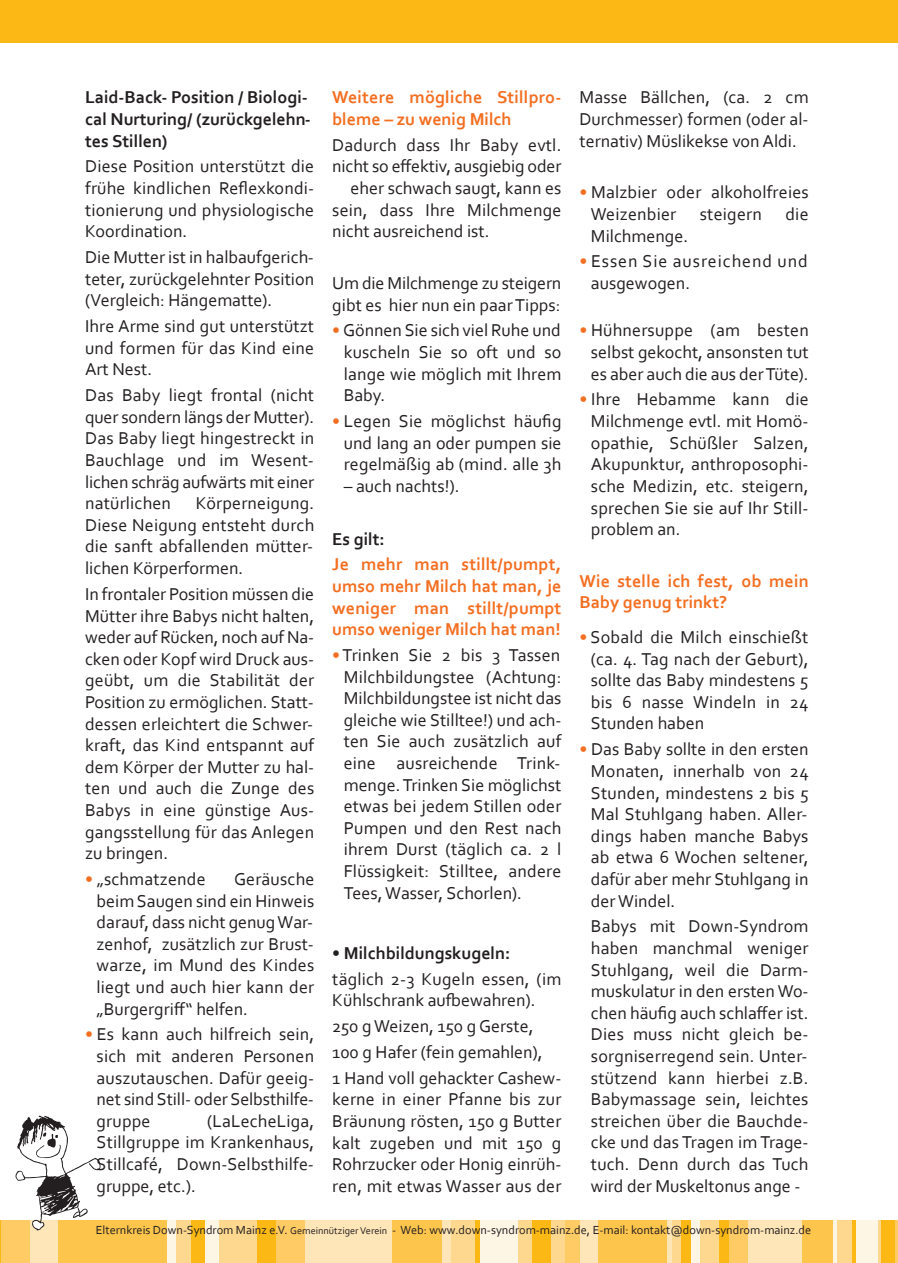
<style>
.page{position:relative;width:898px;height:1263px;background:#fff}
.page>*{position:absolute;margin:0;border:0;box-sizing:border-box;transform-origin:0 0}
.t1{font:18px/21.6px "Corbel";color:#231f20;text-align:justify}
.t2{font:700 18px/21.6px "Corbel";letter-spacing:.01em;color:#f36e21}
.t3{font:700 18px/21.6px "Corbel";color:#231f20}
.t4{font:18px/21.6px "Corbel";letter-spacing:.05em;color:#231f20}
.t5{font:12.3px "Corbel";color:#231f20}
.s1{color:#f36e21}
.s2{font-weight:700}
.s3{font-size:10.2px}
</style>
<div class="page">
<div style="left:0;top:0;width:897px;height:43px;background:#fcb814"></div>
<hr style="left:0;top:1220px;width:1px;height:43px;background:#fcb814">
<div style="left:1px;top:1220px;width:29px;height:43px;background:#fecb64"></div>
<div style="left:30px;top:1220px;width:28px;height:43px;background:#fee6b9"></div>
<div style="left:58px;top:1220px;width:109px;height:43px;background:#fec54d"></div>
<div style="left:167px;top:1220px;width:10px;height:43px;background:#fef6e5"></div>
<div style="left:177px;top:1220px;width:14px;height:43px;background:#fed88f"></div>
<div style="left:191px;top:1220px;width:14px;height:43px;background:#fcb814"></div>
<div style="left:205px;top:1220px;width:14px;height:43px;background:#fef6e5"></div>
<div style="left:219px;top:1220px;width:38px;height:43px;background:#fed88f"></div>
<div style="left:257px;top:1220px;width:19px;height:43px;background:#fcb814"></div>
<div style="left:276px;top:1220px;width:28px;height:43px;background:#fecb64"></div>
<div style="left:304px;top:1220px;width:88px;height:43px;background:#fee6b9"></div>
<div style="left:392px;top:1220px;width:50px;height:43px;background:#fec54d"></div>
<div style="left:442px;top:1220px;width:9px;height:43px;background:#fee6b9"></div>
<div style="left:451px;top:1220px;width:24px;height:43px;background:#fed88f"></div>
<div style="left:475px;top:1220px;width:5px;height:43px;background:#fcb814"></div>
<div style="left:480px;top:1220px;width:37px;height:43px;background:#fef6e5"></div>
<div style="left:517px;top:1220px;width:15px;height:43px;background:#fed88f"></div>
<div style="left:532px;top:1220px;width:19px;height:43px;background:#fcb814"></div>
<div style="left:551px;top:1220px;width:14px;height:43px;background:#fed88f"></div>
<div style="left:565px;top:1220px;width:14px;height:43px;background:#fecb64"></div>
<div style="left:579px;top:1220px;width:19px;height:43px;background:#fee6b9"></div>
<div style="left:598px;top:1220px;width:69px;height:43px;background:#fec54d"></div>
<hr style="left:667px;top:1220px;width:4px;height:43px;background:#fee6b9">
<div style="left:671px;top:1220px;width:10px;height:43px;background:#fed88f"></div>
<div style="left:681px;top:1220px;width:9px;height:43px;background:#fcb814"></div>
<div style="left:690px;top:1220px;width:10px;height:43px;background:#fef6e5"></div>
<div style="left:700px;top:1220px;width:19px;height:43px;background:#fed88f"></div>
<div style="left:719px;top:1220px;width:9px;height:43px;background:#fcb814"></div>
<div style="left:728px;top:1220px;width:19px;height:43px;background:#fecb64"></div>
<div style="left:747px;top:1220px;width:55px;height:43px;background:#fee6b9"></div>
<div style="left:802px;top:1220px;width:30px;height:43px;background:#fec54d"></div>
<div style="left:832px;top:1220px;width:5px;height:43px;background:#fef6e5"></div>
<div style="left:837px;top:1220px;width:14px;height:43px;background:#fed88f"></div>
<div style="left:851px;top:1220px;width:5px;height:43px;background:#fcb814"></div>
<div style="left:856px;top:1220px;width:21px;height:43px;background:#fef6e5"></div>
<div style="left:877px;top:1220px;width:10px;height:43px;background:#fed88f"></div>
<svg style="left:16px;top:1115px;width:85px;height:115px"></svg>
<div style="left:880px;top:1220px;width:14px;height:43px;background:#fcb814"></div>
<hr style="left:894px;top:1220px;width:3px;height:43px;background:#fecb64">
<p class="t3" style="left:85px;top:86px;width:227px">La id‐Back‐ Position / Biologi‐ cal Nurturing/ (zurückgelehn‐ tes Stillen)</p>
<p class="t1" style="left:85px;top:155px;width:230px">Diese Position unterstützt die frühe kindlichen Reflexkondi‐ tionierung und physiologische Koordination.</p>
<p class="t1" style="left:85px;top:246px;width:230px">Die Mutter ist in halbaufgerich‐ teter, zurückgelehnter Position (Vergleich: Hängematte).</p>
<p class="t1" style="left:85px;top:315px;width:230px">Ihre Arme sind gut unterstützt und formen für das Kind eine Art Nest.</p>
<p class="t1" style="left:85px;top:384px;width:230px">Das Baby liegt frontal (nicht quer sondern längs der Mutter).<br>Das Baby liegt hingestreckt in Bauchlage und im Wesent‐ lichen schräg aufwärts mit einer natürlichen</p>
<p class="t1" style="left:85px;top:492px;width:230px;text-indent:111px">Körperneigung.<br>Diese Neigung entsteht durch die sanft abfallenden mütter‐ lichen Körperformen.</p>
<p class="t1" style="left:85px;top:583px;width:231px">In frontaler Position müssen die Mütter ihre Babys nicht halten, weder auf Rücken, noch auf Na‐ cken oder Kopf wird Druck aus‐ geübt, um die Stabilität der Position zu ermöglichen. Statt‐ dessen erleichtert die Schwer‐ kraft, das Kind entspannt auf dem Körper der Mutter zu hal‐ ten und auch die Zunge des Babys in eine günstige Aus‐ gangsstellung für das Anlegen zu bringen.</p>
<p class="t1" style="left:85px;top:868px;width:122px"><span class="s1">•</span> „schmatzende</p>
<p class="t1" style="left:96px;top:868px;width:219px;text-indent:137px">Geräusche beim Saugen sind ein Hinweis darauf, dass nicht genug War‐ zenhof, zusätzlich zur Brust‐ warze, im Mund des Kindes liegt und auch hier kann der „Burgergriff“ helfen.</p>
<p class="t1" style="left:96px;top:1023px;width:219px;text-indent:-11px"><span class="s1">•</span> Es kann auch hilfreich sein, sich mit anderen Personen auszutauschen. Dafür geeig‐ net sind Still‐ oder Selbsthilfe‐ gruppe</p>
<p class="t1" style="left:96px;top:1110px;width:219px;text-indent:110px">(LaLecheLiga, Stillgruppe im Krankenhaus, Stillcafé, Down‐Selbsthilfe‐ gruppe, etc.).</p>
<p class="t2" style="left:332px;top:86px;width:230px">Weitere mögliche Stillpro‐ bleme – zu wenig Milch</p>
<p class="t1" style="left:332px;top:134px;width:230px">Dadurch dass Ihr Baby evtl.</p>
<p class="t1" style="left:332px;top:155px;width:231px">nicht so effektiv, ausgiebig oder</p>
<p class="t1" style="left:350px;top:177px;width:212px">eher schwach saugt, kann es</p>
<p class="t1" style="left:332px;top:199px;width:230px">sein, dass Ihre Milchmenge</p>
<p class="t1" style="left:332px;top:220px;width:159px">nicht ausreichend ist.</p>
<p class="t1" style="left:332px;top:272px;width:230px">Um die Milchmenge zu steigern gibt es hier nun ein paar Tipps:</p>
<p class="t1" style="left:343px;top:319px;width:219px;text-indent:-11px"><span class="s1">•</span> Gönnen Sie sich viel Ruhe und kuscheln Sie so oft und so lange wie möglich mit Ihrem Baby.</p>
<p class="t1" style="left:343px;top:410px;width:219px;text-indent:-11px"><span class="s1">•</span> Legen Sie möglichst häufig und lang an oder pumpen sie regelmäßig ab (mind. alle 3h</p>
<p class="t1" style="left:343px;top:475px;width:117px">– auch nachts!).</p>
<p class="t3" style="left:332px;top:527px;width:54px">Es gilt:</p>
<p class="t2" style="left:332px;top:553px;width:231px;text-align:justify">Je mehr man stillt/pumpt, umso mehr Milch hat man, je weniger man stillt/pumpt umso weniger Milch hat man!</p>
<p class="t1" style="left:343px;top:644px;width:219px;text-indent:-11px"><span class="s1">•</span>Trinken Sie 2 bis 3 Tassen Milchbildungstee (Achtung:<br>Milchbildungstee ist nicht das gleiche wie Stilltee!) und ach‐ ten Sie auch zusätzlich auf eine ausreichende Trink‐ menge. Trinken Sie möglichst etwas bei jedem Stillen oder Pumpen und den Rest nach ihrem Durst (täglich ca. 2 l Flüssigkeit: Stilltee, andere Tees, Wasser, Schorlen).</p>
<p class="t1" style="left:332px;top:940px;width:230px;line-height:25.8px">• <span class="s2">Milchbildungskugeln: </span>täglich 2‐3 Kugeln essen, (im</p>
<p class="t1" style="left:332px;top:987px;width:230px;line-height:25.8px;text-align:left">Kühlschrank aufbewahren).<br>250 g Weizen, 150 g Gerste,<br>100 g Hafer (fein gemahlen),<br>1 Hand voll gehackter Cashew‐</p>
<p class="t1" style="left:332px;top:1088px;width:230px">kerne in einer Pfanne bis zur Bräunung rösten, 150 g Butter kalt zugeben und mit 150 g Rohrzucker oder Honig einrüh‐ ren, mit etwas Wasser aus der</p>
<p class="t1" style="left:579px;top:86px;width:230px">Masse Bällchen, (ca. 2 cm Durchmesser) formen (oder al‐ ternativ) Müslikekse von Aldi.</p>
<p class="t1" style="left:590px;top:181px;width:219px;text-indent:-11px"><span class="s1">•</span> Malzbier oder alkoholfreies<br>Weizenbier</p>
<p class="t1" style="left:699px;top:203px;width:63px">steigern</p>
<p class="t1" style="left:785px;top:203px;width:25px">die</p>
<p class="t1" style="left:590px;top:225px;width:99px">Milchmenge.</p>
<p class="t4" style="left:590px;top:250px;width:218px;text-indent:-11px"><span class="s1">•</span> Essen Sie ausreichend und ausgewogen.</p>
<p class="t1" style="left:590px;top:319px;width:219px;text-indent:-11px"><span class="s1">•</span> Hühnersuppe (am besten selbst gekocht, ansonsten tut es aber auch die aus der Tüte).</p>
<p class="t1" style="left:590px;top:388px;width:219px;text-indent:-11px"><span class="s1">•</span> Ihre Hebamme kann die Milchmenge evtl. mit Homö‐ opathie, Schüßler Salzen, Akupunktur, anthroposophi‐ sche Medizin, etc. steigern, sprechen Sie sie auf Ihr Still‐ problem an.</p>
<p class="t2" style="left:579px;top:570px;width:230px">Wie stelle ich fest, ob mein<br>Baby genug trinkt?</p>
<p class="t1" style="left:590px;top:626px;width:219px;text-indent:-11px"><span class="s1">•</span> Sobald die Milch einschießt (ca. 4. Tag nach der Geburt), sollte das Baby mindestens 5 bis 6 nasse Windeln in 24<br>Stunden haben</p>
<p class="t1" style="left:590px;top:738px;width:219px;text-indent:-11px"><span class="s1">•</span> Das Baby sollte in den ersten Monaten, innerhalb von 24<br>Stunden, mindestens 2 bis 5<br>Mal Stuhlgang haben. Aller‐ dings haben manche Babys ab etwa 6 Wochen seltener, dafür aber mehr Stuhlgang in der Windel.</p>
<p class="t1" style="left:590px;top:915px;width:219px">Babys mit Down‐Syndrom haben manchmal weniger Stuhlgang, weil die Darm‐ muskulatur in den ersten Wo‐ chen häufig auch schlaffer ist.<br>Dies muss nicht gleich be‐ sorgniserregend sein. Unter‐ stützend kann hierbei z.B.<br>Babymassage sein, leichtes streichen über die Bauchde‐ cke und das Tragen im Trage‐ tuch. Denn durch das Tuch wird der Muskeltonus ange ‐</p>
<p class="t5" style="left:96px;top:1222px;width:716px">Elternkreis Down‐Syndrom Mainz e.V. <span class="s3">Gemeinnütziger Verein</span> ‐ Web: www.down‐syndrom‐mainz.de, E‐mail: kontakt@down‐syndrom‐mainz.de</p>
</div>
